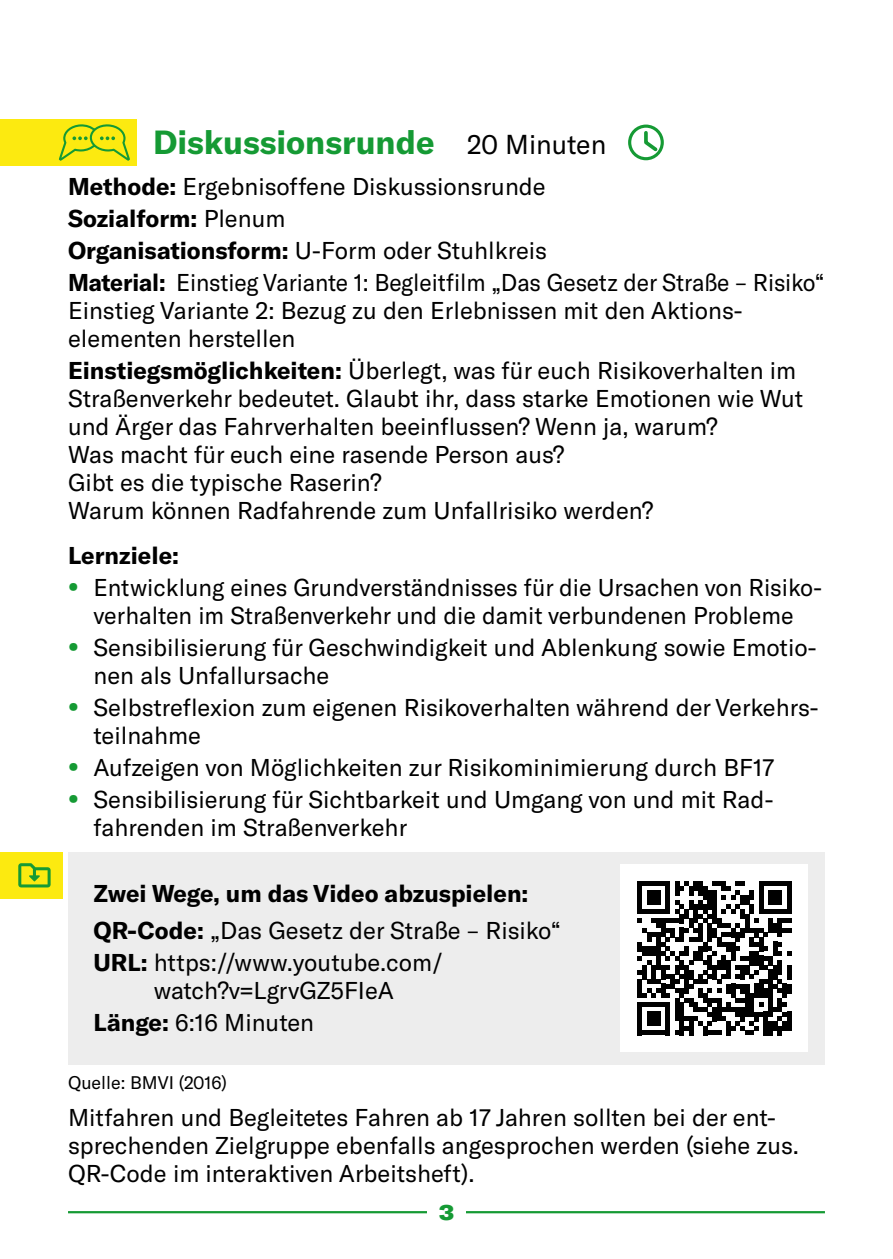
<style>
.page{position:relative;width:893px;height:1259px;background:#fff}
.page>*{position:absolute;margin:0;border:0;box-sizing:border-box;transform-origin:0 0}
.t1{font:700 33px "GT America";color:#159a34}
.t2{font:24px/27.9px "GT America";color:#000}
.t3{font:700 24px/36.3px "GT America";color:#000}
.t4{font:900 expanded 21px "GT America";color:#159a34}
.t5{font:18px "GT America";color:#000}
.s1{font-weight:400;font-size:27px;color:#000}
.s2{font-weight:700}
.s3{font-weight:900;font-stretch:expanded;font-size:27px;color:#159a34}
.s4{font-weight:400}
</style>
<div class="page">
<hr style="left:68px;top:1211px;width:757px;height:2px;background:#159a34">
<div style="left:427px;top:1202px;width:39px;height:17px;background:#fff"></div>
<div style="left:68px;top:852px;width:757px;height:212px;background:#ededed"></div>
<div style="left:628px;top:125px;width:36px;height:35px;border:3px solid #159a34;border-radius:50%"></div>
<svg style="left:644px;top:129px;width:17px;height:25px"></svg>
<div style="left:0;top:852px;width:63px;height:46px;background:#fcea10"></div>
<svg style="left:18px;top:863px;width:33px;height:24px"></svg>
<div style="left:621px;top:864px;width:187px;height:188px;background:#fff"></div>
<svg style="left:637px;top:881px;width:154px;height:154px"></svg>
<div style="left:0;top:119px;width:136px;height:47px;background:#fcea10"></div>
<svg style="left:59px;top:124px;width:71px;height:37px"></svg>
<h1 class="t1" style="left:153px;top:122px;width:455px">Diskussionsrunde <span class="s1">20 Minuten</span></h1>
<p class="t2" style="left:68px;top:170px;width:758px;line-height:32.1px"><span class="s2">Methode:</span> Ergebnisoffene Diskussionsrunde<br><span class="s2">Sozialform:</span> Plenum<br><span class="s2">Organisationsform:</span> U-Form oder Stuhlkreis<br><span class="s2">Material:</span> Einstieg Variante 1: Begleitfilm „Das Gesetz der Straße – Risiko“</p>
<p class="t2" style="left:68px;top:297px;width:674px">Einstieg Variante 2: Bezug zu den Erlebnissen mit den Aktions&shy;elementen herstellen</p>
<p class="t2" style="left:68px;top:357px;width:737px"><span class="s2">Einstiegsmöglichkeiten:</span> Überlegt, was für euch Risikoverhalten im Straßenverkehr bedeutet. Glaubt ihr, dass starke Emotionen wie Wut und Ärger das Fahrverhalten beeinflussen? Wenn ja, warum?<br>Was macht für euch eine rasende Person aus?<br>Gibt es die typische Raserin?<br>Warum können Radfahrende zum Unfallrisiko werden?</p>
<p class="t3" style="left:68px;top:536px;width:112px">Lernziele:</p>
<p class="t2" style="left:68px;top:573px;width:753px;text-align:center"><span class="s3">•</span> Entwicklung eines Grundverständnisses für die Ursachen von Risiko&shy;verhalten im Straßenverkehr und die damit verbundenen Probleme</p>
<p class="t2" style="left:94px;top:633px;width:725px;text-indent:-26px"><span class="s3">•</span> Sensibilisierung für Geschwindigkeit und Ablenkung sowie Emotio&shy;nen als Unfallursache</p>
<p class="t2" style="left:94px;top:693px;width:727px;text-indent:-26px"><span class="s3">•</span> Selbstreflexion zum eigenen Risikoverhalten während der Verkehrs&shy;teilnahme</p>
<p class="t2" style="left:68px;top:753px;width:708px"><span class="s3">•</span> Aufzeigen von Möglichkeiten zur Risikominimierung durch BF17</p>
<p class="t2" style="left:94px;top:786px;width:679px;text-indent:-26px"><span class="s3">•</span> Sensibilisierung für Sichtbarkeit und Umgang von und mit Rad&shy;fahrenden im Straßenverkehr</p>
<p class="t3" style="left:94px;top:875px;width:469px">Zwei Wege, um das Video abzuspielen:<br>QR-Code: <span class="s4">„Das Gesetz der Straße – Risiko“</span></p>
<p class="t2" style="left:94px;top:948px;width:351px;text-align:center"><span class="s2">URL:</span> https://www.youtube.com/ watch?v=LgrvGZ5FIeA</p>
<p class="t2" style="left:94px;top:1008px;width:222px"><span class="s2">Länge:</span> 6:16 Minuten</p>
<p class="t5" style="left:68px;top:1072px;width:160px">Quelle: BMVI (2016)</p>
<p class="t2" style="left:68px;top:1103px;width:732px">Mitfahren und Begleitetes Fahren ab 17 Jahren sollten bei der ent&shy;sprechenden Zielgruppe ebenfalls angesprochen werden (siehe zus.<br>QR-Code im interaktiven Arbeitsheft).</p>
<p class="t4" style="left:439px;top:1198px;width:16px">3</p>
</div>
